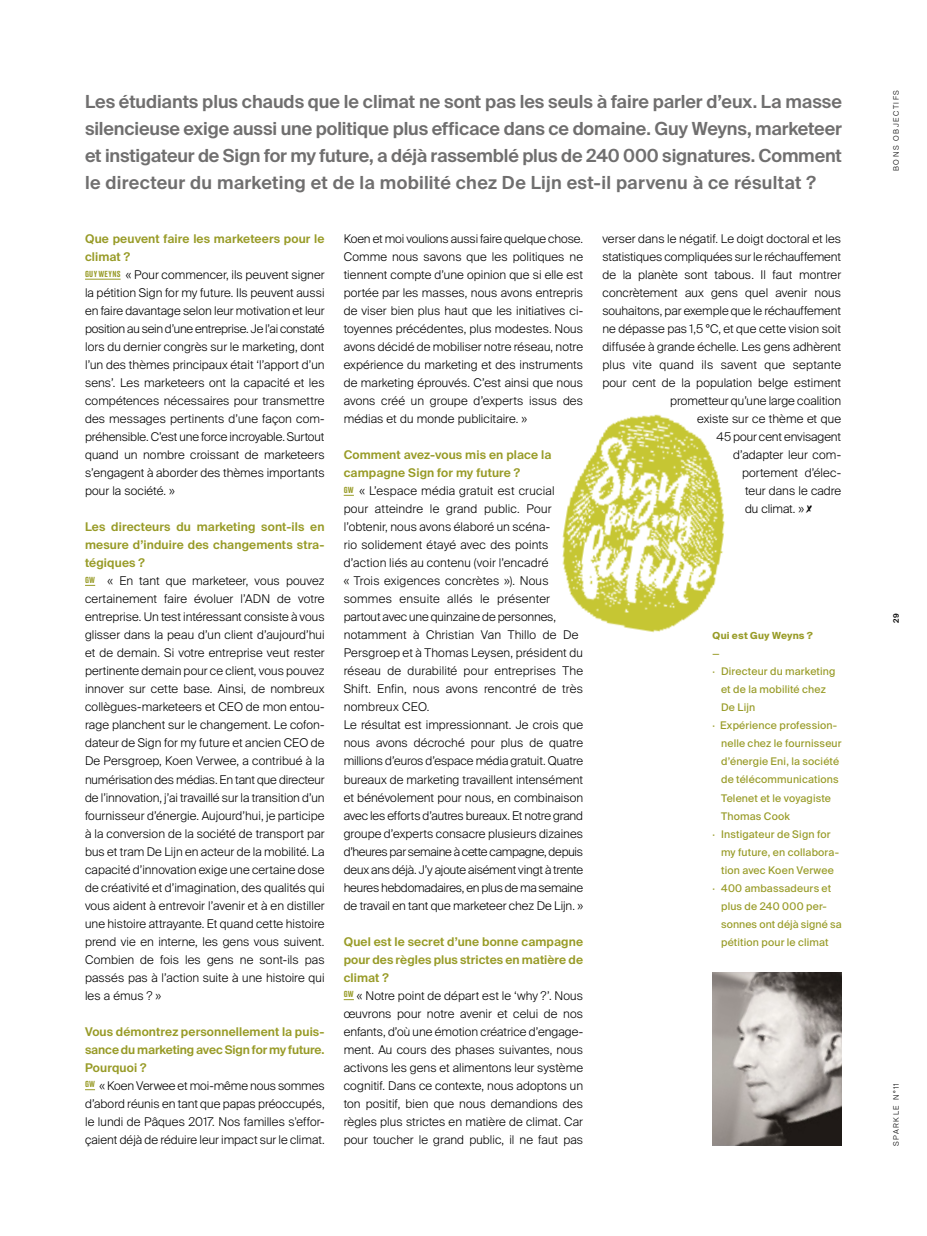
<style>
.page{position:relative;width:927px;height:1236px;background:#fff}
.page>*{position:absolute;margin:0;border:0;box-sizing:border-box;transform-origin:0 0}
.t1{font:600 18px/27px "Suisse Intl";letter-spacing:.015em;color:#706f6f;text-align:justify}
.t2{font:300 12px/18px "Suisse Intl";letter-spacing:.005em;color:#000}
.t3{font:10.5px "Suisse Intl";letter-spacing:.015em;color:#989b27}
.t4{font:700 9.75px "Suisse Intl";letter-spacing:.02em;color:#989b27}
.t5{font:9.75px "Suisse Intl";color:#989b27}
.t6{font:300 7.5px "Suisse Intl";letter-spacing:.2em;color:#000}
.t7{font:600 7.5px "Suisse Intl";color:#000}
.s1{font-weight:600;color:#989b27}
.s2{font-family:"Marker Mark";font-weight:400;font-size:18px}
</style>
<div class="page">
<hr style="left:85px;top:279px;width:36px;height:1px;background:#989b27">
<img style="left:713px;top:972px;width:129px;height:172px">
<img style="left:562px;top:414px;width:163px;height:219px">
<p class="t1" style="left:85px;top:88px;width:758px">Les étudiants plus chauds que le climat ne sont pas les seuls à faire parler d’eux. La masse silencieuse exige aussi une politique plus efficace dans ce domaine. Guy Weyns, marketeer et instigateur de Sign for my future, a déjà rassemblé plus de 240 000 signatures. Comment le directeur du marketing et de la mobilité chez De Lijn est-il parvenu à ce résultat ?</p>
<p class="t2" style="left:85px;top:230px;width:241px"><span class="s1">Que peuvent faire les marketeers pour le climat ?<br></span><sup>GUY</sup> <sup>WEYNS</sup> « Pour commencer, ils peuvent signer la pétition Sign for my future. Ils peuvent aussi en faire davantage selon leur motivation et leur position au sein d’une entreprise. Je l’ai constaté lors du dernier congrès sur le marketing, dont l’un des thèmes principaux était ‘l’apport d’un sens’. Les marketeers ont la capacité et les compétences nécessaires pour transmettre des messages pertinents d’une façon com&shy;préhensible. C’est une force incroyable. Surtout quand un nombre croissant de marketeers s’engagent à aborder des thèmes importants pour la société. »</p>
<p class="t2" style="left:85px;top:518px;width:241px"><span class="s1">Les directeurs du marketing sont-ils en mesure d’induire des changements stra&shy;tégiques ?<br></span><sup>GW</sup> « En tant que marketeer, vous pouvez certainement faire évoluer l’ADN de votre entreprise. Un test intéressant consiste à vous glisser dans la peau d’un client d’aujourd’hui et de demain. Si votre entreprise veut rester pertinente demain pour ce client, vous pouvez innover sur cette base. Ainsi, de nombreux collègues-marketeers et CEO de mon entou&shy;rage planchent sur le changement. Le cofon&shy;dateur de Sign for my future et ancien CEO de De Persgroep, Koen Verwee, a contribué à la numérisation des médias. En tant que directeur de l’innovation, j’ai travaillé sur la transition d’un fournisseur d’énergie. Aujourd’hui, je participe à la conversion de la société de transport par bus et tram De Lijn en acteur de la mobilité. La capacité d’innovation exige une certaine dose de créativité et d’imagination, des qualités qui vous aident à entrevoir l’avenir et à en distiller une histoire attrayante. Et quand cette histoire prend vie en interne, les gens vous suivent.<br>Combien de fois les gens ne sont-ils pas passés pas à l’action suite à une histoire qui les a émus ? »</p>
<p class="t2" style="left:85px;top:1022px;width:241px"><span class="s1">Vous démontrez personnellement la puis&shy;sance du marketing avec Sign for my future.<br>Pourquoi ?<br></span><sup>GW</sup> « Koen Verwee et moi-même nous sommes d’abord réunis en tant que papas préoccupés, le lundi de Pâques 2017. Nos familles s'effor&shy;çaient déjà de réduire leur impact sur le climat.</p>
<p class="t2" style="left:344px;top:230px;width:241px;text-align:justify">Koen et moi voulions aussi faire quelque chose.<br>Comme nous savons que les politiques ne tiennent compte d’une opinion que si elle est portée par les masses, nous avons entrepris de viser bien plus haut que les initiatives ci&shy;toyennes précédentes, plus modestes. Nous avons décidé de mobiliser notre réseau, notre expérience du marketing et des instruments de marketing éprouvés. C’est ainsi que nous avons créé un groupe d’experts issus des médias et du monde publicitaire. »</p>
<p class="t2" style="left:344px;top:446px;width:241px"><span class="s1">Comment avez-vous mis en place la campagne Sign for my future ?<br></span><sup>GW</sup> « L’espace média gratuit est crucial<br>pour atteindre le grand public. Pour l’obtenir, nous avons élaboré un scéna-<br>rio solidement étayé avec des points d’action liés au contenu (voir l’encadré<br>« Trois exigences concrètes »). Nous sommes ensuite allés le présenter partout avec une quinzaine de personnes, notamment à Christian Van Thillo de De Persgroep et à Thomas Leysen, président du réseau de durabilité pour entreprises The Shift. Enfin, nous avons rencontré de très nombreux CEO.<br>Le résultat est impressionnant. Je crois que nous avons décroché pour plus de quatre millions d’euros d’espace média gratuit. Quatre bureaux de marketing travaillent intensément et bénévolement pour nous, en combinaison avec les efforts d’autres bureaux. Et notre grand groupe d’experts consacre plusieurs dizaines d’heures par semaine à cette campagne, depuis deux ans déjà. J’y ajoute aisément vingt à trente heures hebdomadaires, en plus de ma semaine de travail en tant que marketeer chez De Lijn. »</p>
<p class="t2" style="left:344px;top:932px;width:241px"><span class="s1">Quel est le secret d’une bonne campagne pour des règles plus strictes en matière de climat ?<br></span><sup>GW</sup> « Notre point de départ est le ‘why ?’. Nous œuvrons pour notre avenir et celui de nos enfants, d’où une émotion créatrice d’engage&shy;ment. Au cours des phases suivantes, nous activons les gens et alimentons leur système cognitif. Dans ce contexte, nous adoptons un ton positif, bien que nous demandions des règles plus strictes en matière de climat. Car pour toucher le grand public, il ne faut pas</p>
<p class="t2" style="left:602px;top:230px;width:240px">verser dans le négatif. Le doigt doctoral et les</p>
<p class="t2" style="left:602px;top:248px;width:240px">statistiques compliquées sur le réchauffement</p>
<p class="t2" style="left:602px;top:266px;width:240px">de la planète sont tabous. Il faut montrer</p>
<p class="t2" style="left:602px;top:284px;width:240px">concrètement aux gens quel avenir nous</p>
<p class="t2" style="left:602px;top:302px;width:240px">souhaitons, par exemple que le réchauffement</p>
<p class="t2" style="left:602px;top:320px;width:240px">ne dépasse pas 1,5 °C, et que cette vision soit</p>
<p class="t2" style="left:602px;top:338px;width:240px">diffusée à grande échelle. Les gens adhèrent</p>
<p class="t2" style="left:602px;top:356px;width:240px">plus vite quand ils savent que septante</p>
<p class="t2" style="left:602px;top:374px;width:240px">pour cent de la population belge estiment</p>
<p class="t2" style="left:670px;top:392px;width:173px">prometteur qu’une large coalition</p>
<p class="t2" style="left:697px;top:410px;width:145px">existe sur ce thème et que</p>
<p class="t2" style="left:717px;top:428px;width:126px">45 pour cent envisagent</p>
<p class="t2" style="left:733px;top:446px;width:109px">d’adapter leur com-</p>
<p class="t2" style="left:742px;top:464px;width:100px">portement d’élec-</p>
<p class="t2" style="left:745px;top:482px;width:98px">teur dans le cadre</p>
<p class="t2" style="left:745px;top:500px;width:69px">du climat. » <span class="s2">x</span></p>
<p class="t4" style="left:713px;top:630px;width:102px">Qui est Guy Weyns ?</p>
<p class="t5" style="left:713px;top:648px;width:9px">—</p>
<p class="t3" style="left:713px;top:665px;width:124px">· Directeur du marketing</p>
<p class="t3" style="left:721px;top:683px;width:106px">et de la mobilité chez</p>
<p class="t3" style="left:721px;top:701px;width:36px">De Lijn</p>
<p class="t3" style="left:713px;top:719px;width:126px">· Expérience profession-</p>
<p class="t3" style="left:721px;top:737px;width:122px">nelle chez le fournisseur</p>
<p class="t3" style="left:721px;top:755px;width:120px">d’énergie Eni, la société</p>
<p class="t3" style="left:721px;top:773px;width:119px">de télécommunications</p>
<p class="t3" style="left:721px;top:791px;width:111px">Telenet et le voyagiste</p>
<p class="t3" style="left:721px;top:809px;width:70px">Thomas Cook</p>
<p class="t3" style="left:713px;top:827px;width:119px">· Instigateur de Sign for</p>
<p class="t3" style="left:721px;top:845px;width:120px">my future, en collabora-</p>
<p class="t3" style="left:721px;top:863px;width:114px">tion avec Koen Verwee</p>
<p class="t3" style="left:713px;top:881px;width:120px">· 400 ambassadeurs et</p>
<p class="t3" style="left:721px;top:899px;width:107px">plus de 240 000 per-</p>
<p class="t3" style="left:721px;top:917px;width:122px">sonnes ont déjà signé sa</p>
<p class="t3" style="left:721px;top:935px;width:109px">pétition pour le climat</p>
<p class="t6" style="left:892px;top:171px;width:82px;rotate:-90deg">BONS OBJECTIFS</p>
<p class="t7" style="left:892px;top:622px;width:11px;rotate:-90deg">29</p>
<p class="t6" style="left:892px;top:1145px;width:64px;rotate:-90deg">SPARKLE N°11</p>
</div>
